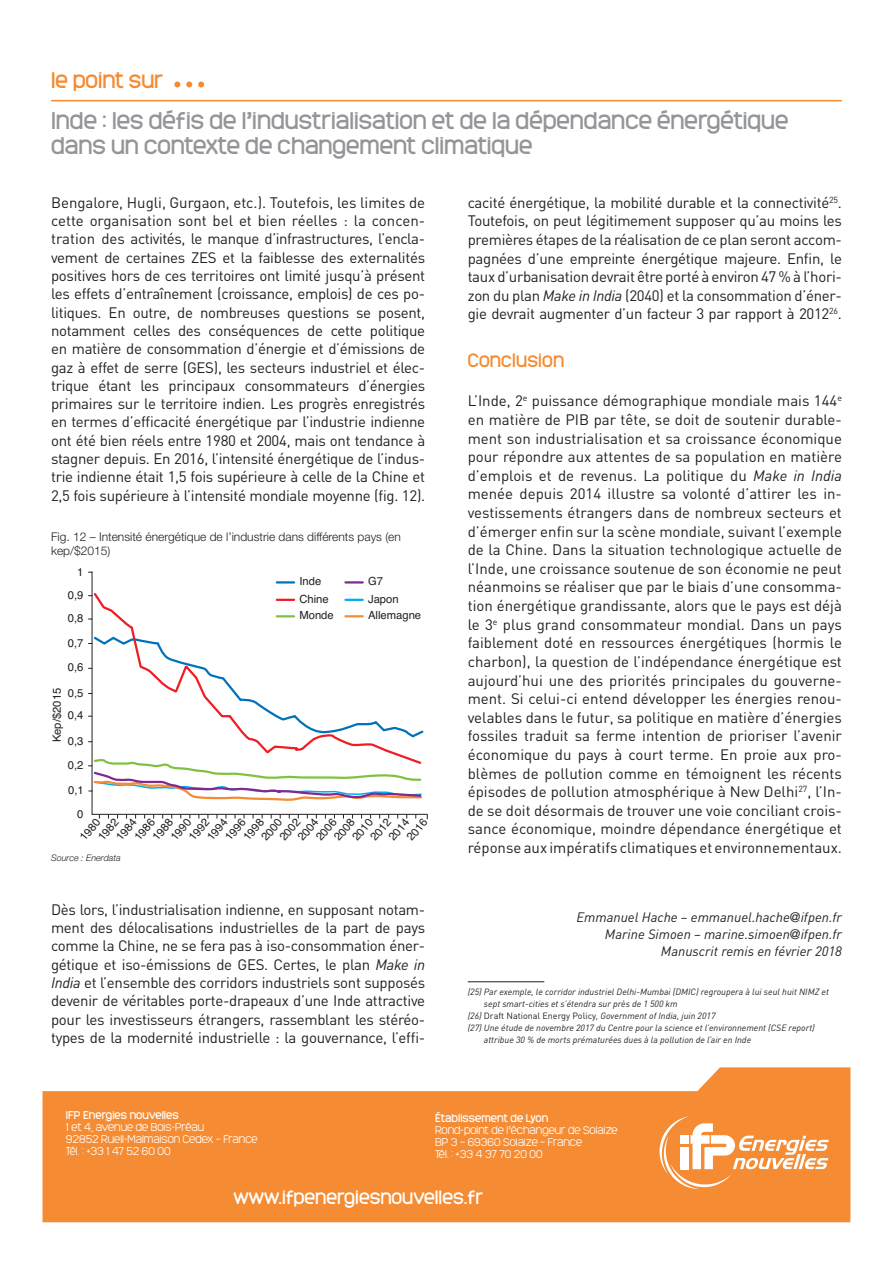
<style>
.page{position:relative;width:893px;height:1263px;background:#fff}
.page>*{position:absolute;margin:0;border:0;box-sizing:border-box;transform-origin:0 0}
.t1{font:22.5px/25.5px "Monark";color:#939598}
.t2{font:21px "Monark";color:#f58b32}
.t3{font:18px "Monark";color:#fff}
.t4{font:18px "Monark";letter-spacing:.01em;color:#f58b32}
.t5{font:15px/18.6px "DIN";letter-spacing:-.02em;color:#231f20;text-align:justify}
.t6{font:italic 13.5px/17.1px "DIN";color:#231f20;text-align:right}
.t7{font:300 12px/13.8px "Helvetica Neue LT Std";color:#231f20}
.t8{font:11.25px/17px "Helvetica";color:#231f20}
.t9{font:300 10.5px/12px "Monark";letter-spacing:.005em;color:#fff}
.t10{font:10.5px "Monark";letter-spacing:.005em;color:#fff}
.t11{font:italic 9px "DIN";color:#231f20}
.t12{font:italic 300 9px "Helvetica Neue LT Std";color:#231f20}
.s1{font-style:italic}
.s2{font-family:"Helvetica Neue LT Std"}
.s3{font-style:normal}
</style>
<div class="page">
<svg style="left:43px;top:1067px;width:807px;height:155px;fill:#f58b32"></svg>
<svg style="left:659px;top:1116px;width:170px;height:73px"></svg>
<hr style="left:51px;top:100px;width:791px;height:1px;background:#f58b32">
<svg style="left:174px;top:82px;width:6px;height:5px"></svg>
<svg style="left:186px;top:82px;width:6px;height:5px"></svg>
<svg style="left:198px;top:82px;width:6px;height:5px"></svg>
<hr style="left:468px;top:981px;width:76px;height:1px;background:#231f20">
<svg style="left:91px;top:571px;width:337px;height:244px"></svg>
<svg style="left:88px;top:759px;width:335px;height:44px"></svg>
<svg style="left:92px;top:591px;width:331px;height:175px"></svg>
<svg style="left:277px;top:581px;width:17px;height:2px"></svg>
<svg style="left:277px;top:599px;width:17px;height:2px"></svg>
<svg style="left:277px;top:615px;width:17px;height:2px"></svg>
<svg style="left:345px;top:581px;width:18px;height:2px"></svg>
<svg style="left:345px;top:599px;width:18px;height:2px"></svg>
<svg style="left:345px;top:615px;width:18px;height:2px"></svg>
<h2 class="t2" style="left:51px;top:65px;width:114px">le point sur</h2>
<h1 class="t1" style="left:51px;top:107px;width:739px">Inde : les défis de l’industrialisation et de la dépendance énergétique dans un contexte de changement climatique</h1>
<p class="t5" style="left:51px;top:193px;width:376px">Bengalore, Hugli, Gurgaon, etc.). Toutefois, les limites de cette organisation sont bel et bien réelles : la concen&shy;tration des activités, le manque d’infrastructures, l’encla&shy;vement de certaines ZES et la faiblesse des externalités positives hors de ces territoires ont limité jusqu’à présent les effets d’entraînement (croissance, emplois) de ces po&shy;litiques. En outre, de nombreuses questions se posent, notamment celles des conséquences de cette politique en matière de consommation d’énergie et d’émissions de gaz à effet de serre (GES), les secteurs industriel et élec&shy;trique étant les principaux consommateurs d’énergies primaires sur le territoire indien. Les progrès enregistrés en termes d’efficacité énergétique par l’industrie indienne ont été bien réels entre 1980 et 2004, mais ont tendance à stagner depuis. En 2016, l’intensité énergétique de l’indus&shy;trie indienne était 1,5 fois supérieure à celle de la Chine et 2,5 fois supérieure à l’intensité mondiale moyenne (fig. 12).</p>
<p class="t7" style="left:51px;top:530px;width:351px">Fig. 12 – Intensité énergétique de l’industrie dans différents pays (en kep/$2015)</p>
<p class="t8" style="left:68px;top:562px;width:17px;line-height:22.4px;text-align:right">1<br>0,9</p>
<p class="t8" style="left:299px;top:573px;width:36px">Inde<br>Chine<br>Monde</p>
<p class="t8" style="left:368px;top:573px;width:55px">G7<br>Japon<br>Allemagne</p>
<p class="t8" style="left:68px;top:610px;width:17px">0,8</p>
<p class="t8" style="left:68px;top:659px;width:17px">0,6</p>
<p class="t8" style="left:68px;top:682px;width:17px;line-height:22.6px">0,5<br>0,4</p>
<p class="t8" style="left:68px;top:729px;width:17px;line-height:24.2px">0,3<br>0,2</p>
<p class="t8" style="left:68px;top:779px;width:17px;line-height:23.5px;text-align:right">0,1<br>0</p>
<p class="t8" style="left:68px;top:635px;width:17px">0,7</p>
<p class="t8" style="left:49px;top:742px;width:56px;rotate:-90deg">Kep/$2015</p>
<p class="t8" style="left:294px;top:833px;width:27px;rotate:-49deg">2004</p>
<p class="t8" style="left:385px;top:833px;width:27px;rotate:-49deg">2014</p>
<p class="t8" style="left:112px;top:833px;width:27px;rotate:-49deg">1984</p>
<p class="t8" style="left:203px;top:833px;width:27px;rotate:-49deg">1994</p>
<p class="t8" style="left:221px;top:833px;width:27px;rotate:-49deg">1996</p>
<p class="t8" style="left:312px;top:833px;width:27px;rotate:-49deg">2006</p>
<p class="t8" style="left:130px;top:833px;width:27px;rotate:-49deg">1986</p>
<p class="t8" style="left:403px;top:833px;width:27px;rotate:-49deg">2016</p>
<p class="t8" style="left:366px;top:833px;width:27px;rotate:-49deg">2012</p>
<p class="t8" style="left:94px;top:833px;width:27px;rotate:-49deg">1982</p>
<p class="t8" style="left:185px;top:833px;width:27px;rotate:-49deg">1992</p>
<p class="t8" style="left:276px;top:833px;width:27px;rotate:-49deg">2002</p>
<p class="t8" style="left:148px;top:833px;width:27px;rotate:-49deg">1988</p>
<p class="t8" style="left:239px;top:833px;width:27px;rotate:-49deg">1998</p>
<p class="t8" style="left:330px;top:833px;width:27px;rotate:-49deg">2008</p>
<p class="t8" style="left:76px;top:833px;width:27px;rotate:-49deg">1980</p>
<p class="t8" style="left:167px;top:833px;width:27px;rotate:-49deg">1990</p>
<p class="t8" style="left:348px;top:833px;width:27px;rotate:-49deg">2010</p>
<p class="t8" style="left:257px;top:833px;width:27px;rotate:-49deg">2000</p>
<p class="t12" style="left:51px;top:853px;width:71px">Source : Enerdata</p>
<p class="t5" style="left:51px;top:900px;width:376px">Dès lors, l’industrialisation indienne, en supposant notam&shy;ment des délocalisations industrielles de la part de pays comme la Chine, ne se fera pas à iso-consommation éner&shy;gétique et iso-émissions de GES. Certes, le plan <span class="s1">Make in India</span> et l’ensemble des corridors industriels sont supposés devenir de véritables porte-drapeaux d’une Inde attractive pour les investisseurs étrangers, rassemblant les stéréo&shy;types de la modernité industrielle : la gouvernance, l’effi-</p>
<p class="t5" style="left:468px;top:193px;width:376px">cacité énergétique, la mobilité durable et la connectivité<sup>25</sup>.<br>Toutefois, on peut légitimement supposer qu’au moins les premières étapes de la réalisation de ce plan seront accom&shy;pagnées d’une empreinte énergétique majeure. Enfin, le taux d’urbanisation devrait être porté à environ 47 % à l’hori&shy;zon du plan <span class="s1">Make in India</span> (2040) et la consommation d’éner&shy;gie devrait augmenter d’un facteur 3 par rapport à 2012<sup>26</sup>.</p>
<p class="t4" style="left:468px;top:347px;width:98px">Conclusion</p>
<p class="t5" style="left:468px;top:391px;width:376px">L’Inde, 2<sup>e</sup> puissance démographique mondiale mais 144<sup>e </sup>en matière de PIB par tête, se doit de soutenir durable&shy;ment son industrialisation et sa croissance économique pour répondre aux attentes de sa population en matière d’emplois et de revenus. La politique du <span class="s1">Make in India </span>menée depuis 2014 illustre sa volonté d’attirer les in&shy;vestissements étrangers dans de nombreux secteurs et d’émerger enfin sur la scène mondiale, suivant l’exemple de la Chine. Dans la situation technologique actuelle de l’Inde, une croissance soutenue de son économie ne peut néanmoins se réaliser que par le biais d’une consomma&shy;tion énergétique grandissante, alors que le pays est déjà le 3<sup>e</sup> plus grand consommateur mondial. Dans un pays faiblement doté en ressources énergétiques (hormis le charbon), la question de l’indépendance énergétique est aujourd’hui une des priorités principales du gouverne&shy;ment. Si celui-ci entend développer les énergies renou&shy;velables dans le futur, sa politique en matière d’énergies fossiles traduit sa ferme intention de prioriser l’avenir économique du pays à court terme. En proie aux pro&shy;blèmes de pollution comme en témoignent les récents épisodes de pollution atmosphérique à New Delhi<sup>27</sup>, l’In&shy;de se doit désormais de trouver une voie conciliant crois&shy;sance économique, moindre dépendance énergétique et réponse aux impératifs climatiques et environnementaux.</p>
<p class="t6" style="left:576px;top:908px;width:267px">Emmanuel Hache – emmanuel.hache<span class="s2">@</span>ifpen.fr<br>Marine Simoen – marine.simoen<span class="s2">@</span>ifpen.fr<br>Manuscrit remis en février 2018</p>
<p class="t11" style="left:468px;top:986px;width:363px">(25) Par exemple, le corridor industriel Delhi-Mumbai (DMIC) regroupera à lui seul huit NIMZ et</p>
<p class="t11" style="left:484px;top:998px;width:195px">sept smart-cities et s’étendra sur près de 1 500 km</p>
<p class="t11" style="left:468px;top:1010px;width:249px">(26) <span class="s3">Draft National Energy Policy</span>, Government of India, juin 2017</p>
<p class="t11" style="left:468px;top:1022px;width:349px">(27) Une étude de novembre 2017 du Centre pour la science et l’environnement (CSE report)</p>
<p class="t11" style="left:484px;top:1034px;width:269px">attribue 30 % de morts prématurées dues à la pollution de l’air en Inde</p>
<p class="t10" style="left:66px;top:1108px;width:114px">IFP Energies nouvelles</p>
<p class="t9" style="left:66px;top:1120px;width:193px">1 et 4, avenue de Bois-Préau<br>92852 Rueil-Malmaison Cedex – France<br>Tél. : +33 1 47 52 60 00</p>
<p class="t10" style="left:435px;top:1111px;width:115px">Établissement de Lyon</p>
<p class="t9" style="left:435px;top:1124px;width:184px">Rond-point de l’échangeur de Solaize<br>BP 3 – 69360 Solaize – France<br>Tél. : +33 4 37 70 20 00</p>
<p class="t3" style="left:233px;top:1184px;width:251px">www.ifpenergiesnouvelles.fr</p>
</div>
